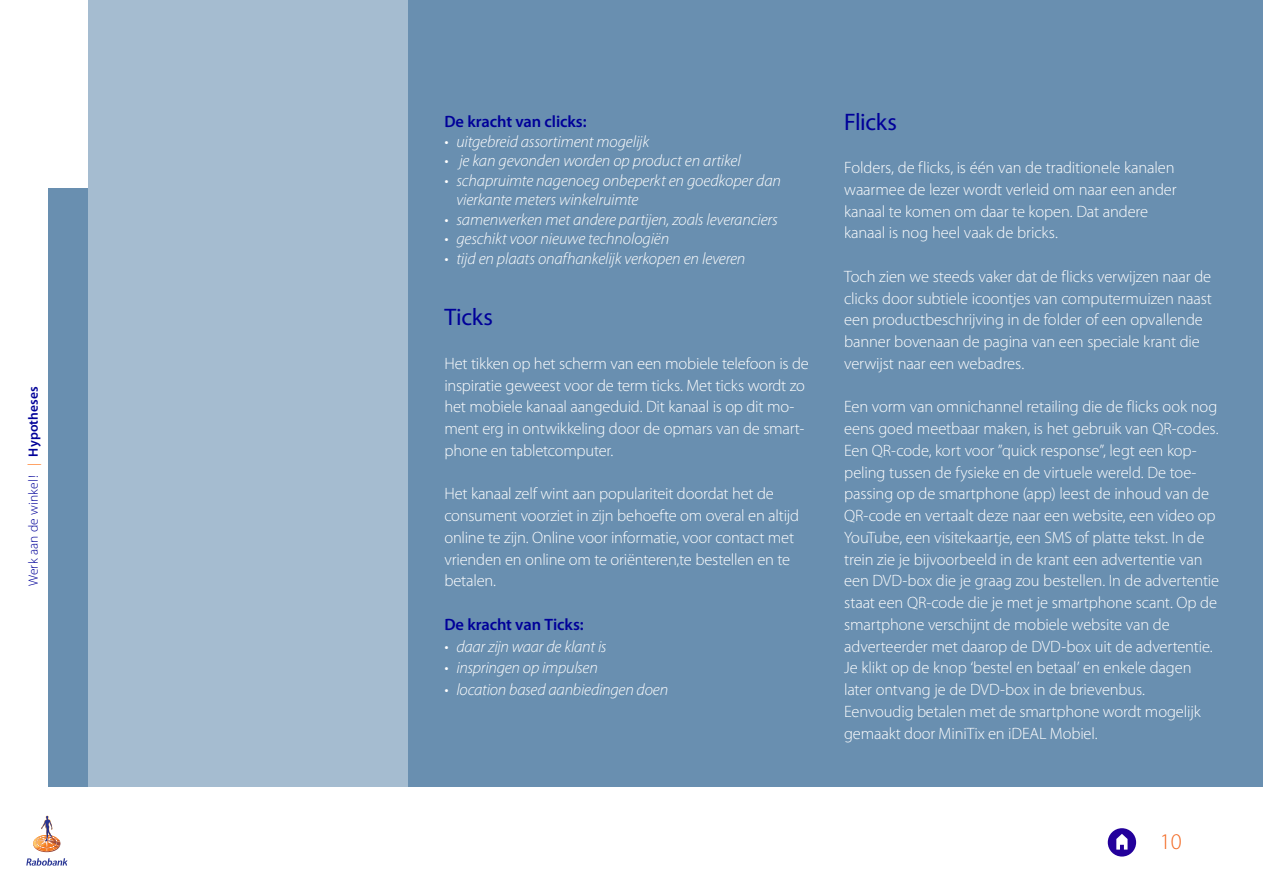
<style>
.page{position:relative;width:1263px;height:893px;background:#fff}
.page>*{position:absolute;margin:0;border:0;box-sizing:border-box;transform-origin:0 0}
.t1{font:24px "Myriad Pro";color:#009}
.t2{font:300 22.5px "Myriad Pro";color:#f36a24}
.t3{font:300 16.5px/21.8px "Myriad Pro";letter-spacing:-.01em;color:#fff}
.t4{font:italic 300 16.5px/19.5px "Myriad Pro";letter-spacing:-.01em;color:#fff}
.t5{font:600 16.5px "Myriad Pro";letter-spacing:-.005em;color:#009}
.t6{font:300 13.5px "Myriad Pro";letter-spacing:.01em;color:#009}
.s1{color:#f60}
.s2{font-weight:600}
</style>
<div class="page">
<div style="left:88px;top:0;width:869px;height:787px;background:#a5bcd0"></div>
<div style="left:409px;top:0;width:854px;height:787px;background:#698fb0"></div>
<div style="left:44px;top:188px;width:44px;height:599px;background:#698fb0"></div>
<div style="left:0;top:0;width:48px;height:893px;background:#fff"></div>
<svg style="left:26px;top:858px;width:42px;height:8px"></svg>
<svg style="left:33px;top:815px;width:28px;height:37px"></svg>
<div style="left:1108px;top:828px;width:28px;height:28px;background:#23009b;border-radius:50%"></div>
<svg style="left:1116px;top:834px;width:11px;height:16px"></svg>
<p class="t6" style="left:25px;top:586px;width:201px;rotate:-90deg">Werk aan de winkel! <span class="s1">|</span> <span class="s2">Hypotheses</span></p>
<p class="t5" style="left:444px;top:111px;width:144px">De kracht van clicks:</p>
<p class="t4" style="left:444px;top:131px;width:206px">• uitgebreid assortiment mogelijk</p>
<p class="t4" style="left:444px;top:151px;width:298px">• je kan gevonden worden op product en artikel</p>
<p class="t4" style="left:456px;top:170px;width:326px;text-indent:-12px">• schapruimte nagenoeg onbeperkt en goedkoper dan vierkante meters winkelruimte</p>
<p class="t4" style="left:444px;top:209px;width:335px">• samenwerken met andere partijen, zoals leveranciers</p>
<p class="t4" style="left:444px;top:229px;width:226px">• geschikt voor nieuwe technologiën</p>
<p class="t4" style="left:444px;top:248px;width:303px">• tijd en plaats onafhankelijk verkopen en leveren</p>
<h1 class="t1" style="left:444px;top:302px;width:50px">Ticks</h1>
<p class="t3" style="left:444px;top:352px;width:366px">Het tikken op het scherm van een mobiele telefoon is de inspiratie geweest voor de term ticks. Met ticks wordt zo het mobiele kanaal aangeduid. Dit kanaal is op dit mo&shy;ment erg in ontwikkeling door de opmars van de smart&shy;phone en tabletcomputer.</p>
<p class="t3" style="left:444px;top:483px;width:356px">Het kanaal zelf wint aan populariteit doordat het de consument voorziet in zijn behoefte om overal en altijd online te zijn. Online voor informatie, voor contact met vrienden en online om te oriënteren,te bestellen en te betalen.</p>
<p class="t5" style="left:444px;top:614px;width:141px">De kracht van Ticks:</p>
<p class="t4" style="left:444px;top:636px;width:164px">• daar zijn waar de klant is</p>
<p class="t4" style="left:444px;top:658px;width:155px">• inspringen op impulsen</p>
<p class="t4" style="left:444px;top:680px;width:225px">• location based aanbiedingen doen</p>
<h1 class="t1" style="left:844px;top:107px;width:54px">Flicks</h1>
<p class="t3" style="left:844px;top:156px;width:334px">Folders, de flicks, is één van de traditionele kanalen waarmee de lezer wordt verleid om naar een ander kanaal te komen om daar te kopen. Dat andere kanaal is nog heel vaak de bricks.</p>
<p class="t3" style="left:844px;top:265px;width:369px">Toch zien we steeds vaker dat de flicks verwijzen naar de clicks door subtiele icoontjes van computermuizen naast een productbeschrijving in de folder of een opvallende banner bovenaan de pagina van een speciale krant die verwijst naar een webadres.</p>
<p class="t3" style="left:844px;top:396px;width:377px">Een vorm van omnichannel retailing die de flicks ook nog eens goed meetbaar maken, is het gebruik van QR-codes.<br>Een QR-code, kort voor ”quick response”, legt een kop&shy;peling tussen de fysieke en de virtuele wereld. De toe&shy;passing op de smartphone (app) leest de inhoud van de QR-code en vertaalt deze naar een website, een video op YouTube, een visitekaartje, een SMS of platte tekst. In de trein zie je bijvoorbeeld in de krant een advertentie van een DVD-box die je graag zou bestellen. In de advertentie staat een QR-code die je met je smartphone scant. Op de smartphone verschijnt de mobiele website van de adverteerder met daarop de DVD-box uit de advertentie.<br>Je klikt op de knop ‘bestel en betaal’ en enkele dagen later ontvang je de DVD-box in de brievenbus.<br>Eenvoudig betalen met de smartphone wordt mogelijk gemaakt door MiniTix en iDEAL Mobiel.</p>
<h2 class="t2" style="left:1160px;top:827px;width:23px">10</h2>
</div>
